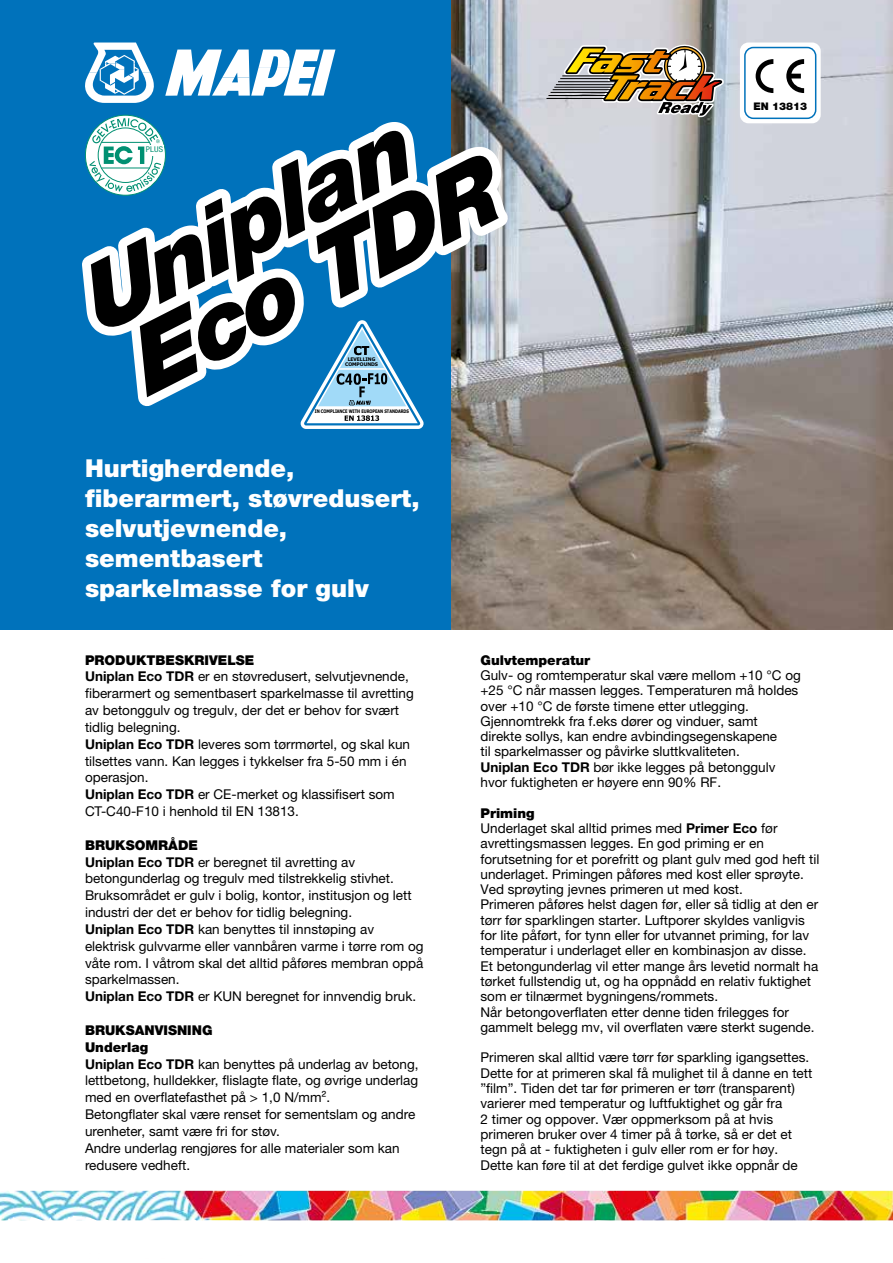
<style>
.page{position:relative;width:893px;height:1263px;background:#fff}
.page>*{position:absolute;margin:0;border:0;box-sizing:border-box;transform-origin:0 0}
.t1{font:italic 900 93.3px/77.1px "Helvetica Neue LTW1 G";color:#fff}
.t2{font:900 24.75px/30px "Helvetica Neue LTW1 G";color:#fff}
.t3{font:13.5px/15.3px "Helvetica Neue LTW1 G";color:#000}
.t4{font:900 13.5px "Helvetica Neue LTW1 G";color:#000}
.t5{font:900 10.5px "Helvetica Neue LTW1 G";color:#000}
.t6{font:condensed 7.95px "Helvetica Neue LTW1 G";color:#009072;scale:1.1 1}
.t7{font:700 4.95px/5.4px "Tahoma";color:#000;text-align:center}
.t8{font:700 4.8px "Tahoma";letter-spacing:-.01em;color:#000;scale:.82 1}
.s1{font-weight:900}
.s2{font-weight:700}
</style>
<div class="page">
<img style="left:451px;top:0;width:442px;height:629px">
<div style="left:0;top:0;width:451px;height:629px;background:#0072bb"></div>
<img style="left:0;top:1191px;width:893px;height:29px">
<svg style="left:85px;top:43px;width:69px;height:60px"></svg>
<svg style="left:165px;top:50px;width:170px;height:46px"></svg>
<svg style="left:384px;top:202px;width:46px;height:47px"></svg>
<svg style="left:228px;top:264px;width:35px;height:39px"></svg>
<div style="left:740px;top:43px;width:81px;height:80px;background:#fff;border-radius:9px"></div>
<div style="left:744px;top:47px;width:72px;height:72px;border:2px solid #0072bb;border-radius:9px"></div>
<svg style="left:756px;top:59px;width:17px;height:34px"></svg>
<svg style="left:786px;top:59px;width:18px;height:34px"></svg>
<svg style="left:301px;top:320px;width:123px;height:109px"></svg>
<svg style="left:85px;top:115px;width:81px;height:81px"></svg>
<div style="left:145px;top:145px;width:18px;height:10px;background:#fff"></div>
<hr style="left:553px;top:89px;width:57px;height:1px;background:#000">
<hr style="left:551px;top:92px;width:57px;height:1px;background:#000">
<hr style="left:548px;top:95px;width:58px;height:1px;background:#000">
<hr style="left:546px;top:98px;width:58px;height:1px;background:#000">
<svg style="left:554px;top:45px;width:170px;height:72px;background:#ab987b"></svg>
<h1 class="t1" style="left:68px;top:273px;width:419px;rotate:-27deg">Uniplan<br>Eco TDR</h1>
<p class="t6" style="left:146px;top:145px;width:17px">PLUS</p>
<p class="t7" style="left:345px;top:356px;width:34px">LEVELLING<br>COMPOUNDS</p>
<p class="t8" style="left:315px;top:408px;width:116px">IN COMPLIANCE WITH EUROPEAN STANDARDS</p>
<h2 class="t2" style="left:85px;top:453px;width:336px">Hurtigherdende, fiberarmert, støvredusert, selvutjevnende, sementbasert sparkelmasse for gulv</h2>
<p class="t5" style="left:753px;top:99px;width:55px">EN 13813</p>
<p class="t3" style="left:85px;top:651px;width:330px;line-height:16.8px"><span class="s1">PRODUKTBESKRIVELSE<br></span><span class="s2">Uniplan Eco TDR</span> er en støvredusert, selvutjevnende, fiberarmert og sementbasert sparkelmasse til avretting av betonggulv og tregulv, der det er behov for svært tidlig belegning.<br><span class="s2">Uniplan Eco TDR</span> leveres som tørrmørtel, og skal kun tilsettes vann. Kan legges i tykkelser fra 5-50 mm i én operasjon.<br><span class="s2">Uniplan Eco TDR</span> er CE-merket og klassifisert som CT-C40-F10 i henhold til EN 13813.</p>
<p class="t3" style="left:85px;top:836px;width:340px;line-height:16.8px"><span class="s1">BRUKSOMRÅDE<br></span><span class="s2">Uniplan Eco TDR</span> er beregnet til avretting av betongunderlag og tregulv med tilstrekkelig stivhet.<br>Bruksområdet er gulv i bolig, kontor, institusjon og lett industri der det er behov for tidlig belegning.<br><span class="s2">Uniplan Eco TDR</span> kan benyttes til innstøping av elektrisk gulvvarme eller vannbåren varme i tørre rom og våte rom. I våtrom skal det alltid påføres membran oppå sparkelmassen.<br><span class="s2">Uniplan Eco TDR</span> er KUN beregnet for innvendig bruk.</p>
<p class="t3" style="left:85px;top:1021px;width:335px;line-height:16.8px"><span class="s1">BRUKSANVISNING<br>Underlag<br></span><span class="s2">Uniplan Eco TDR</span> kan benyttes på underlag av betong, lettbetong, hulldekker, flislagte flate, og øvrige underlag med en overflatefasthet på &gt; 1,0 N/mm².<br>Betongflater skal være renset for sementslam og andre urenheter, samt være fri for støv.<br>Andre underlag rengjøres for alle materialer som kan redusere vedheft.</p>
<p class="t4" style="left:480px;top:652px;width:111px">Gulvtemperatur</p>
<p class="t3" style="left:480px;top:667px;width:322px">Gulv- og romtemperatur skal være mellom +10 °C og +25 °C når massen legges. Temperaturen må holdes over +10 °C de første timene etter utlegging.<br>Gjennomtrekk fra f.eks dører og vinduer, samt direkte sollys, kan endre avbindingsegenskapene<br>til sparkelmasser og påvirke sluttkvaliteten.<br><span class="s2">Uniplan Eco TDR</span> bør ikke legges på betonggulv hvor fuktigheten er høyere enn 90% RF.</p>
<p class="t3" style="left:480px;top:805px;width:340px"><span class="s1">Priming<br></span>Underlaget skal alltid primes med <span class="s2">Primer Eco</span> før avrettingsmassen legges. En god priming er en forutsetning for et porefritt og plant gulv med god heft til underlaget. Primingen påføres med kost eller sprøyte.<br>Ved sprøyting jevnes primeren ut med kost.<br>Primeren påføres helst dagen før, eller så tidlig at den er tørr før sparklingen starter. Luftporer skyldes vanligvis for lite påført, for tynn eller for utvannet priming, for lav temperatur i underlaget eller en kombinasjon av disse.<br>Et betongunderlag vil etter mange års levetid normalt ha tørket fullstendig ut, og ha oppnådd en relativ fuktighet som er tilnærmet bygningens/rommets.<br>Når betongoverflaten etter denne tiden frilegges for gammelt belegg mv, vil overflaten være sterkt sugende.</p>
<p class="t3" style="left:480px;top:1050px;width:333px">Primeren skal alltid være tørr før sparkling igangsettes.<br>Dette for at primeren skal få mulighet til å danne en tett ”film”. Tiden det tar før primeren er tørr (transparent) varierer med temperatur og luftfuktighet og går fra<br>2 timer og oppover. Vær oppmerksom på at hvis primeren bruker over 4 timer på å tørke, så er det et tegn på at - fuktigheten i gulv eller rom er for høy.<br>Dette kan føre til at det ferdige gulvet ikke oppnår de</p>
</div>
